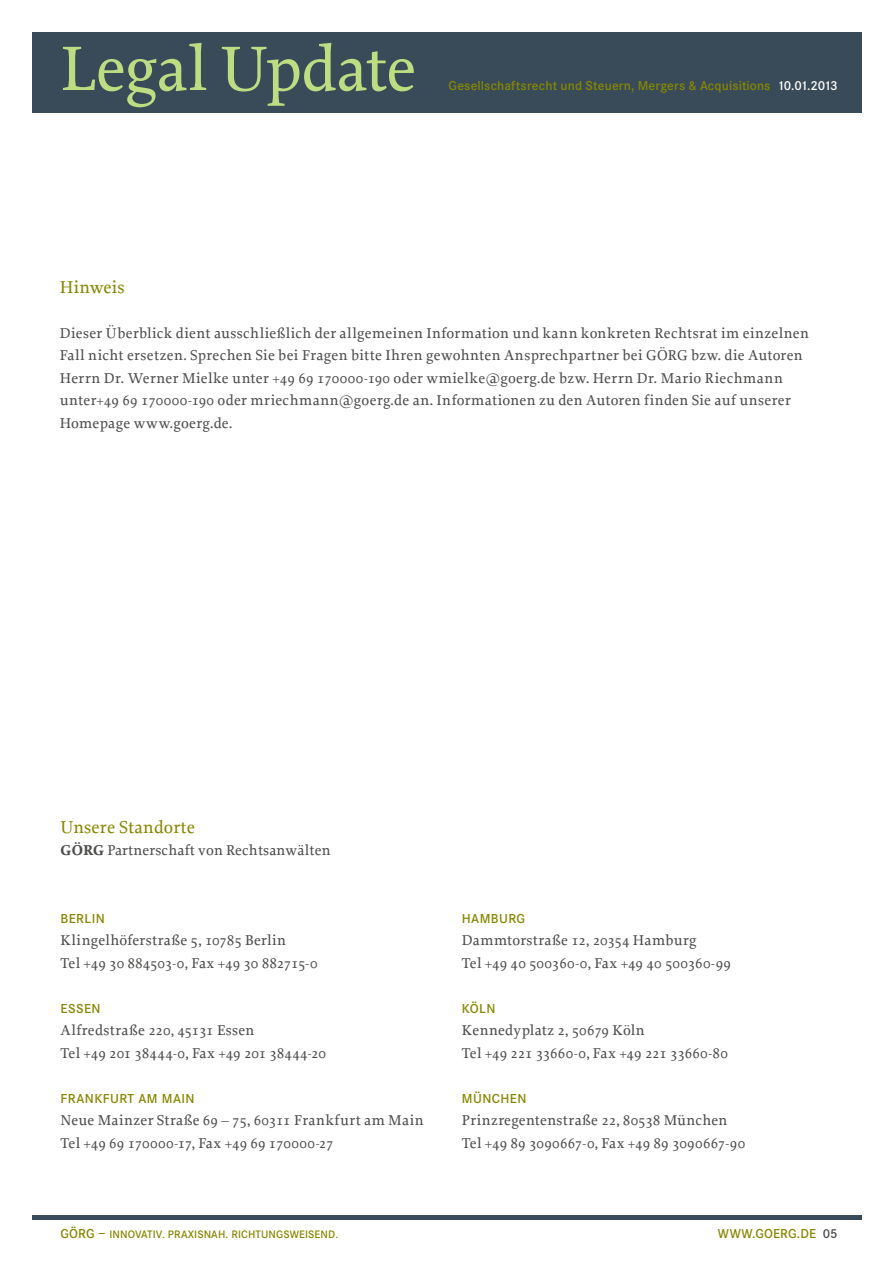
<style>
.page{position:relative;width:893px;height:1263px;background:#fff}
.page>*{position:absolute;margin:0;border:0;box-sizing:border-box;transform-origin:0 0}
.t1{font:500 66px "Proforma";letter-spacing:-.015em;color:#bedc82}
.t2{font:500 18px "Proforma";letter-spacing:.01em;color:#878700}
.t3{font:500 15px/22.5px "Proforma";letter-spacing:.02em;color:#4d4d4c}
.t4{font:600 13.5px "Corporate S";letter-spacing:.01em;color:#878700}
.t5{font:600 13.5px "Corporate S";letter-spacing:.03em;color:#878700}
.t6{font:600 11.25px "Corporate S";letter-spacing:.01em;color:#878700}
.s1{color:#fff}
.s2{font-weight:700}
.s3{font-size:13.5px}
.s4{color:#4d4d4c}
</style>
<div class="page">
<div style="left:32px;top:1215px;width:829px;height:5px;background:#394b58"></div>
<div style="left:32px;top:32px;width:829px;height:80px;background:#394b58"></div>
<h1 class="t1" style="left:61px;top:28px;width:357px">Legal Update</h1>
<p class="t4" style="left:449px;top:78px;width:391px">Gesellschaftsrecht und Steuern, Mergers &amp; Acquisitions <span class="s1">10.01.2013</span></p>
<p class="t2" style="left:60px;top:276px;width:66px">Hinweis</p>
<p class="t3" style="left:60px;top:321px;width:751px">Dieser Überblick dient ausschließlich der allgemeinen Information und kann konkreten Rechtsrat im einzelnen Fall nicht ersetzen. Sprechen Sie bei Fragen bitte Ihren gewohnten Ansprechpartner bei GÖRG bzw. die Autoren Herrn Dr. Werner Mielke unter +49 69 170000-190 oder wmielke@goerg.de bzw. Herrn Dr. Mario Riechmann unter+49 69 170000-190 oder mriechmann@goerg.de an. Informationen zu den Autoren finden Sie auf unserer Homepage www.goerg.de.</p>
<p class="t2" style="left:61px;top:816px;width:136px">Unsere Standorte</p>
<p class="t3" style="left:61px;top:839px;width:271px"><span class="s2">GÖRG</span> Partnerschaft von Rechtsanwälten</p>
<p class="t4" style="left:61px;top:910px;width:46px">BERLIN</p>
<p class="t3" style="left:61px;top:929px;width:258px">Klingelhöferstraße 5, 10785 Berlin<br>Tel +49 30 884503-0, Fax +49 30 882715-0</p>
<p class="t4" style="left:61px;top:1000px;width:42px">ESSEN</p>
<p class="t3" style="left:61px;top:1019px;width:267px">Alfredstraße 220, 45131 Essen<br>Tel +49 201 38444-0, Fax +49 201 38444-20</p>
<p class="t5" style="left:61px;top:1090px;width:136px">FRANKFURT AM MAIN</p>
<p class="t3" style="left:61px;top:1109px;width:365px">Neue Mainzer Straße 69 – 75, 60311 Frankfurt am Main<br>Tel +49 69 170000-17, Fax +49 69 170000-27</p>
<p class="t5" style="left:462px;top:910px;width:63px">HAMBURG</p>
<p class="t3" style="left:462px;top:929px;width:271px">Dammtorstraße 12, 20354 Hamburg<br>Tel +49 40 500360-0, Fax +49 40 500360-99</p>
<p class="t4" style="left:462px;top:1000px;width:35px">KÖLN</p>
<p class="t3" style="left:462px;top:1019px;width:267px">Kennedyplatz 2, 50679 Köln<br>Tel +49 221 33660-0, Fax +49 221 33660-80</p>
<p class="t4" style="left:462px;top:1090px;width:66px">MÜNCHEN</p>
<p class="t3" style="left:462px;top:1109px;width:285px">Prinzregentenstraße 22, 80538 München<br>Tel +49 89 3090667-0, Fax +49 89 3090667-90</p>
<p class="t6" style="left:61px;top:1227px;width:279px"><span class="s3">GÖRG –</span> INNOVATIV. PRAXISNAH. RICHTUNGSWEISEND.</p>
<p class="t4" style="left:718px;top:1225px;width:13px">www</p>
<p class="t4" style="left:752px;top:1225px;width:87px">.goerg.de <span class="s4">05</span></p>
</div>
